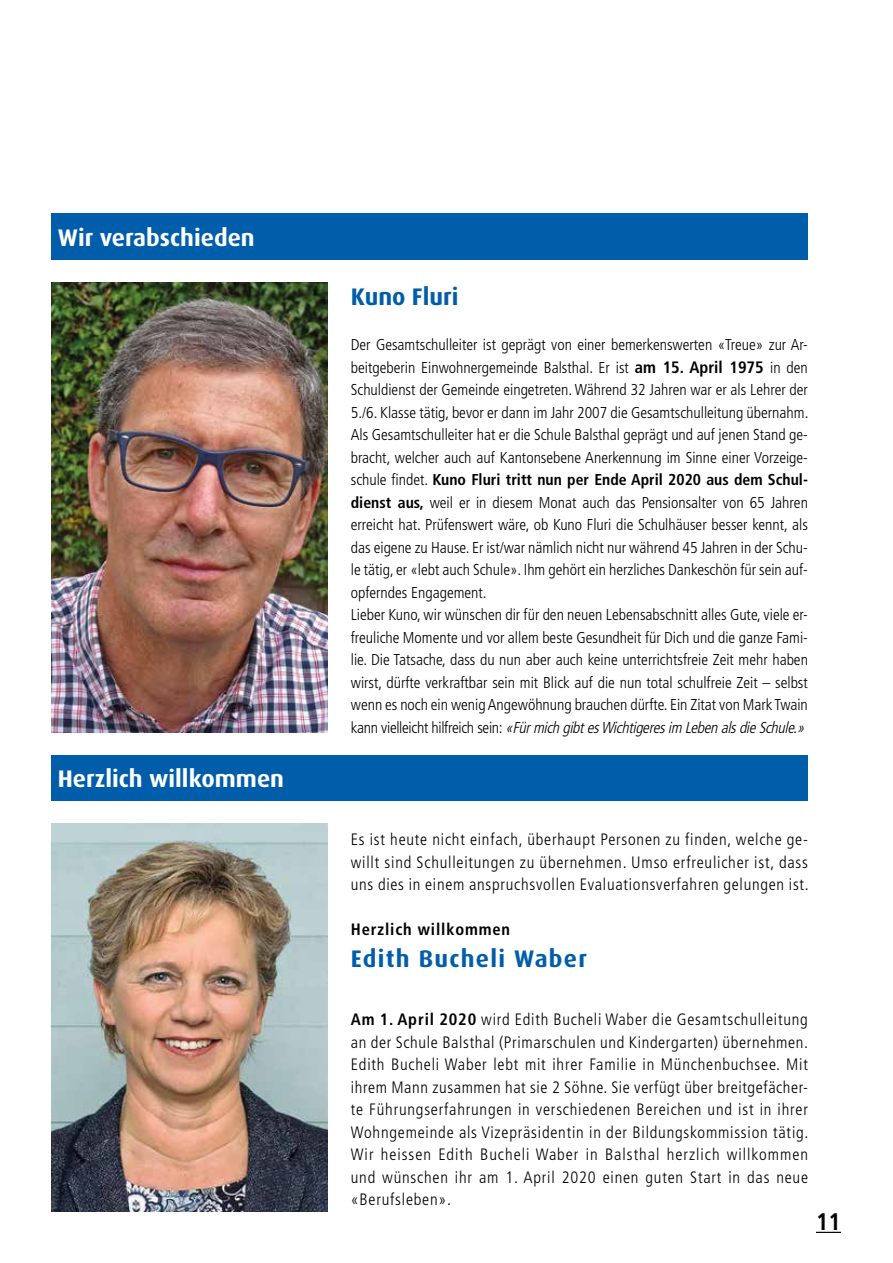
<style>
.page{position:relative;width:893px;height:1263px;background:#fff}
.page>*{position:absolute;margin:0;border:0;box-sizing:border-box;transform-origin:0 0}
.t1{font:700 24px "Dax";color:#fff}
.t2{font:700 24px "Dax";letter-spacing:.055em;color:#005da9}
.t3{font:700 24px "Dax";color:#005da9}
.t4{font:700 condensed 24px "Frutiger";color:#000}
.t5{font:300 condensed 16.5px/22.5px "Frutiger";letter-spacing:.045em;color:#000;text-align:justify}
.t6{font:700 condensed 16.5px "Frutiger";letter-spacing:.05em;color:#000}
.t7{font:300 condensed 15.75px/22.5px "Frutiger";color:#000}
.s1{font-weight:700;font-size:16.5px}
.s2{font-weight:700}
.s3{font-style:italic}
</style>
<div class="page">
<svg style="left:816px;top:1232px;width:25px;height:1px"></svg>
<div style="left:51px;top:214px;width:757px;height:46px;background:#005da9"></div>
<img style="left:51px;top:283px;width:276px;height:450px">
<div style="left:51px;top:755px;width:757px;height:46px;background:#005da9"></div>
<img style="left:51px;top:823px;width:276px;height:389px">
<h1 class="t1" style="left:58px;top:224px;width:198px">Wir verabschieden</h1>
<h1 class="t1" style="left:58px;top:765px;width:228px">Herzlich willkommen</h1>
<h1 class="t3" style="left:351px;top:283px;width:109px">Kuno Fluri</h1>
<p class="t7" style="left:351px;top:334px;width:459px">Der Gesamtschulleiter ist geprägt von einer bemerkenswerten «Treue» zur Ar&shy;beitgeberin Einwohnergemeinde Balsthal. Er ist <span class="s1">am 15. April 1975</span> in den Schuldienst der Gemeinde eingetreten. Während 32 Jahren war er als Lehrer der 5./6. Klasse tätig, bevor er dann im Jahr 2007 die Gesamtschulleitung übernahm.<br>Als Gesamtschulleiter hat er die Schule Balsthal geprägt und auf jenen Stand ge&shy;bracht, welcher auch auf Kantonsebene Anerkennung im Sinne einer Vorzeige&shy;schule findet. <span class="s2">Kuno Fluri tritt nun per Ende April 2020 aus dem Schul&shy;dienst aus,</span> weil er in diesem Monat auch das Pensionsalter von 65 Jahren erreicht hat. Prüfenswert wäre, ob Kuno Fluri die Schulhäuser besser kennt, als das eigene zu Hause. Er ist/war nämlich nicht nur während 45 Jahren in der Schu&shy;le tätig, er «lebt auch Schule». Ihm gehört ein herzliches Dankeschön für sein auf&shy;opferndes Engagement.<br>Lieber Kuno, wir wünschen dir für den neuen Lebensabschnitt alles Gute, viele er&shy;freuliche Momente und vor allem beste Gesundheit für Dich und die ganze Fami&shy;lie. Die Tatsache, dass du nun aber auch keine unterrichtsfreie Zeit mehr haben wirst, dürfte verkraftbar sein mit Blick auf die nun total schulfreie Zeit – selbst wenn es noch ein wenig Angewöhnung brauchen dürfte. Ein Zitat von Mark Twain k a n n v i e l l e i c h t h i l f r e i c h s e i n : <span class="s3">«FürmichgibtesWichtigeresim LebenalsdieSchule.»</span></p>
<p class="t5" style="left:351px;top:828px;width:459px">Es ist heute nicht einfach, überhaupt Personen zu finden, welche ge&shy;willt sind Schulleitungen zu übernehmen. Umso erfreulicher ist, dass uns dies in einem anspruchsvollen Evaluationsverfahren gelungen ist.</p>
<p class="t6" style="left:351px;top:920px;width:161px">Herzlich willkommen</p>
<h1 class="t2" style="left:351px;top:945px;width:238px">Edith Bucheli Waber</h1>
<p class="t5" style="left:351px;top:1008px;width:459px"><span class="s2">Am 1. April 2020</span> wird Edith Bucheli Waber die Gesamtschulleitung an der Schule Balsthal (Primarschulen und Kindergarten) übernehmen.<br>Edith Bucheli Waber lebt mit ihrer Familie in Münchenbuchsee. Mit ihrem Mann zusammen hat sie 2 Söhne. Sie verfügt über breitgefächer&shy;te Führungserfahrungen in verschiedenen Bereichen und ist in ihrer Wohngemeinde als Vizepräsidentin in der Bildungskommission tätig.<br>Wir heissen Edith Bucheli Waber in Balsthal herzlich willkommen und wünschen ihr am 1. April 2020 einen guten Start in das neue «Berufsleben».</p>
<h1 class="t4" style="left:816px;top:1207px;width:26px">11</h1>
</div>
